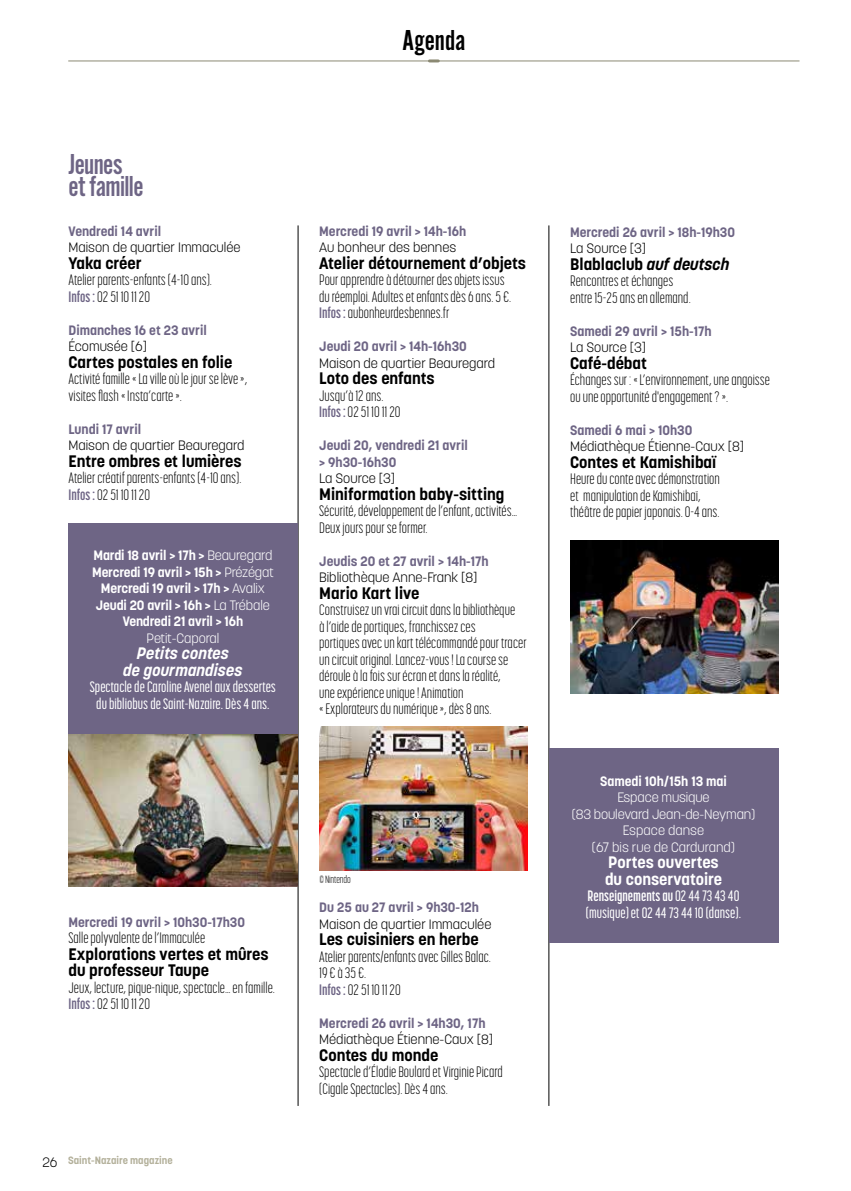
<style>
.page{position:relative;width:851px;height:1191px;background:#fff}
.page>*{position:absolute;margin:0;border:0;box-sizing:border-box;transform-origin:0 0}
.t1{font:30px/22.5px "Alternate Got No 2 D";letter-spacing:-.02em;color:#6e6585}
.t2{font:30px "Alternate Got No 2 D";color:#000}
.t3{font:700 16.5px/16.5px "Korolev";color:#000}
.t4{font:700 16.5px/16.5px "Korolev";color:#fff}
.t5{font:italic 700 16.5px/16.5px "Korolev";color:#fff;text-align:center}
.t6{font:300 15px/16.5px "Korolev Compressed";color:#000}
.t7{font:500 15px/16.5px "Korolev Compressed";color:#fff;text-align:center}
.t8{font:700 13.5px/16.5px "Korolev";color:#6e6585}
.t9{font:300 13.5px "Korolev";color:#000}
.t10{font:700 13.5px/16.5px "Korolev";letter-spacing:-.01em;color:#fff;text-align:center}
.t11{font:300 13.5px/16.5px "Korolev";letter-spacing:-.01em;color:#fff;text-align:center}
.t12{font:700 10.5px "Korolev";color:#b3b09a}
.t13{font:300 10.5px "Korolev Compressed";letter-spacing:-.01em;color:#000}
.s1{font-weight:700;color:#6e6585}
.s2{font-weight:300}
.s3{font-style:italic}
.s4{font-weight:700}
</style>
<div class="page">
<svg style="left:429px;top:59px;width:9px;height:2px"></svg>
<hr style="left:68px;top:61px;width:731px;height:1px;background:#8b8973">
<hr style="left:548px;top:225px;width:1px;height:881px;background:#000">
<hr style="left:298px;top:225px;width:1px;height:881px;background:#000">
<div style="left:68px;top:523px;width:230px;height:211px;background:#6e6585"></div>
<div style="left:548px;top:748px;width:230px;height:195px;background:#6e6585"></div>
<img style="left:68px;top:734px;width:229px;height:153px">
<img style="left:319px;top:726px;width:208px;height:144px">
<img style="left:570px;top:540px;width:208px;height:153px">
<h1 class="t1" style="left:68px;top:153px;width:77px">Jeunes et famille</h1>
<p class="t8" style="left:68px;top:223px;width:94px">Vendredi 14 avril</p>
<p class="t9" style="left:68px;top:239px;width:174px">Maison de quartier Immaculée</p>
<p class="t3" style="left:68px;top:255px;width:75px">Yaka créer</p>
<p class="t6" style="left:68px;top:271px;width:145px">Atelier parents-enfants (4-10 ans).<br><span class="s1">Infos :</span> 02 51 10 11 20</p>
<p class="t8" style="left:68px;top:322px;width:140px">Dimanches 16 et 23 avril</p>
<p class="t9" style="left:68px;top:338px;width:80px">Écomusée [6]</p>
<p class="t3" style="left:68px;top:354px;width:165px">Cartes postales en folie</p>
<p class="t6" style="left:68px;top:370px;width:180px">Activité famille « La ville où le jour se lève », visites flash « Insta’carte ».</p>
<p class="t8" style="left:68px;top:421px;width:74px">Lundi 17 avril</p>
<p class="t9" style="left:68px;top:437px;width:177px">Maison de quartier Beauregard</p>
<p class="t3" style="left:68px;top:453px;width:174px">Entre ombres et lumières</p>
<p class="t6" style="left:68px;top:469px;width:174px">Atelier créatif parents-enfants (4-10 ans).<br><span class="s1">Infos :</span> 02 51 10 11 20</p>
<p class="t10" style="left:92px;top:547px;width:183px">Mardi 18 avril &gt; 17h &gt; <span class="s2">Beauregard<br></span>Mercredi 19 avril &gt; 15h &gt; <span class="s2">Prézégat<br></span>Mercredi 19 avril &gt; 17h &gt; <span class="s2">Avalix<br></span>Jeudi 20 avril &gt; 16h &gt; <span class="s2">La Trébale<br></span>Vendredi 21 avril &gt; 16h</p>
<p class="t11" style="left:147px;top:629px;width:74px">Petit-Caporal</p>
<p class="t5" style="left:123px;top:645px;width:121px">Petits contes<br>de gourmandises</p>
<p class="t7" style="left:90px;top:678px;width:188px">Spectacle de Caroline Avenel aux dessertes du bibliobus de Saint-Nazaire. Dès 4 ans.</p>
<h1 class="t2" style="left:402px;top:24px;width:65px">Agenda</h1>
<p class="t8" style="left:319px;top:223px;width:149px">Mercredi 19 avril &gt; 14h-16h</p>
<p class="t9" style="left:319px;top:239px;width:138px">Au bonheur des bennes</p>
<p class="t3" style="left:319px;top:255px;width:208px">Atelier détournement d’objets</p>
<p class="t6" style="left:319px;top:271px;width:193px">Pour apprendre à détourner des objets issus du réemploi. Adultes et enfants dès 6 ans. 5 €.<br><span class="s1">Infos :</span> aubonheurdesbennes.fr</p>
<p class="t8" style="left:319px;top:338px;width:149px">Jeudi 20 avril &gt; 14h-16h30</p>
<p class="t9" style="left:319px;top:354px;width:177px">Maison de quartier Beauregard</p>
<p class="t3" style="left:319px;top:370px;width:117px">Loto des enfants</p>
<p class="t6" style="left:319px;top:387px;width:83px">Jusqu’à 12 ans.<br><span class="s1">Infos :</span> 02 51 10 11 20</p>
<p class="t8" style="left:319px;top:437px;width:150px">Jeudi 20, vendredi 21 avril &gt; 9h30-16h30</p>
<p class="t9" style="left:319px;top:470px;width:77px">La Source [3]</p>
<p class="t3" style="left:319px;top:486px;width:187px">Miniformation baby-sitting</p>
<p class="t6" style="left:319px;top:502px;width:199px">Sécurité, développement de l’enfant, activités…<br>Deux jours pour se former.</p>
<p class="t8" style="left:319px;top:553px;width:171px">Jeudis 20 et 27 avril &gt; 14h-17h</p>
<p class="t9" style="left:319px;top:569px;width:160px">Bibliothèque Anne-Frank [8]</p>
<p class="t3" style="left:319px;top:585px;width:102px">Mario Kart live</p>
<p class="t6" style="left:319px;top:601px;width:209px">Construisez un vrai circuit dans la bibliothèque<br>à l’aide de portiques, franchissez ces<br>portiques avec un kart télécommandé pour tracer un circuit original. Lancez-vous ! La course se déroule à la fois sur écran et dans la réalité,<br>une expérience unique ! Animation<br>« Explorateurs du numérique », dès 8 ans.</p>
<p class="t8" style="left:68px;top:914px;width:178px">Mercredi 19 avril &gt; 10h30-17h30</p>
<p class="t6" style="left:68px;top:929px;width:138px">Salle polyvalente de l’Immaculée</p>
<p class="t3" style="left:68px;top:945px;width:201px">Explorations vertes et mûres du professeur Taupe</p>
<p class="t6" style="left:68px;top:979px;width:208px">Jeux, lecture, pique-nique, spectacle… en famille.<br><span class="s1">Infos :</span> 02 51 10 11 20</p>
<p class="t9" style="left:43px;top:1153px;width:16px">26</p>
<p class="t12" style="left:68px;top:1154px;width:106px">Saint-Nazaire magazine</p>
<p class="t13" style="left:319px;top:873px;width:33px">© Nintendo</p>
<p class="t8" style="left:319px;top:899px;width:161px">Du 25 au 27 avril &gt; 9h30-12h</p>
<p class="t9" style="left:319px;top:915px;width:174px">Maison de quartier Immaculée</p>
<p class="t3" style="left:319px;top:931px;width:161px">Les cuisiniers en herbe</p>
<p class="t6" style="left:319px;top:948px;width:173px">Atelier parents/enfants avec Gilles Balac.<br>19 € à 35 €.<br><span class="s1">Infos :</span> 02 51 10 11 20</p>
<p class="t8" style="left:319px;top:1015px;width:168px">Mercredi 26 avril &gt; 14h30, 17h</p>
<p class="t9" style="left:319px;top:1031px;width:175px">Médiathèque Étienne-Caux [8]</p>
<p class="t3" style="left:319px;top:1047px;width:120px">Contes du monde</p>
<p class="t6" style="left:319px;top:1063px;width:185px">Spectacle d’Élodie Boulard et Virginie Picard (Cigale Spectacles). Dès 4 ans.</p>
<p class="t8" style="left:570px;top:224px;width:166px">Mercredi 26 avril &gt; 18h-19h30</p>
<p class="t9" style="left:570px;top:240px;width:77px">La Source [3]</p>
<p class="t3" style="left:570px;top:256px;width:161px">Blablaclub <span class="s3">auf deutsch</span></p>
<p class="t6" style="left:570px;top:273px;width:122px">Rencontres et échanges entre 15-25 ans en allemand.</p>
<p class="t8" style="left:570px;top:323px;width:143px">Samedi 29 avril &gt; 15h-17h</p>
<p class="t9" style="left:570px;top:339px;width:77px">La Source [3]</p>
<p class="t3" style="left:570px;top:355px;width:78px">Café-débat</p>
<p class="t6" style="left:570px;top:372px;width:201px">Échanges sur : « L’environnement, une angoisse ou une opportunité d'engagement ? ».</p>
<p class="t8" style="left:570px;top:422px;width:124px">Samedi 6 mai &gt; 10h30</p>
<p class="t9" style="left:570px;top:438px;width:175px">Médiathèque Étienne-Caux [8]</p>
<p class="t3" style="left:570px;top:454px;width:148px">Contes et Kamishibaï</p>
<p class="t6" style="left:570px;top:471px;width:151px">Heure du conte avec démonstration et manipulation de Kamishibaï, théâtre de papier japonais. 0-4 ans.</p>
<p class="t10" style="left:600px;top:772px;width:128px">Samedi 10h/15h 13 mai</p>
<p class="t11" style="left:571px;top:789px;width:185px">Espace musique<br>(83 boulevard Jean-de-Neyman)<br>Espace danse<br>(67 bis rue de Cardurand)</p>
<p class="t4" style="left:605px;top:854px;width:118px">Portes ouvertes du conservatoire</p>
<p class="t7" style="left:586px;top:887px;width:157px;text-align:left"><span class="s4">Renseignements au</span>02 44 73 43 40 (musique) et 02 44 73 44 10 (danse).</p>
</div>
